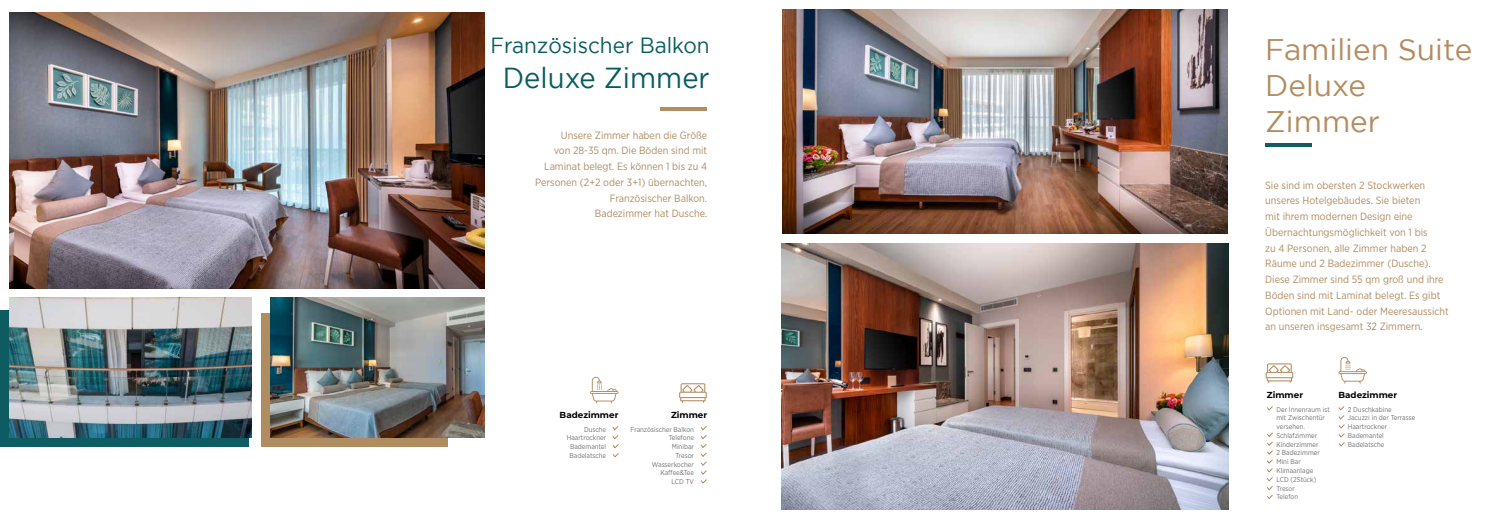
<style>
.page{position:relative;width:1489px;height:521px;background:#fff}
.page>*{position:absolute;margin:0;border:0;box-sizing:border-box;transform-origin:0 0}
.t1{font:29.75px/35.7px "Gotham";color:#b38c61}
.t2{font:28.88px "Gotham";color:#085c61;scale:.95 1}
.t3{font:21.88px "Gotham";color:#085c61;scale:.95 1}
.t4{font:10.5px/15.8px "Gotham Narrow";color:#af8c62;text-align:right}
.t5{font:700 8.75px "Montserrat";color:#000}
.t6{font:7px/8.8px "Gotham Narrow";color:#707172;text-align:right}
</style>
<div class="page">
<hr style="left:660px;top:107px;width:47px;height:4px;background:#b38c61">
<hr style="left:1265px;top:143px;width:46px;height:4px;background:#135c60">
<div style="left:1px;top:310px;width:248px;height:136px;background:#0d5c61"></div>
<div style="left:261px;top:312px;width:186px;height:134px;background:#b08c61"></div>
<img style="left:10px;top:13px;width:474px;height:275px">
<img style="left:10px;top:298px;width:242px;height:139px">
<img style="left:270px;top:298px;width:214px;height:139px">
<svg style="left:590px;top:377px;width:28px;height:26px"></svg>
<svg style="left:612px;top:426px;width:7px;height:32px"></svg>
<svg style="left:679px;top:383px;width:27px;height:20px"></svg>
<svg style="left:700px;top:426px;width:7px;height:58px"></svg>
<img style="left:781px;top:243px;width:447px;height:267px">
<img style="left:782px;top:9px;width:445px;height:224px">
<svg style="left:1338px;top:357px;width:28px;height:26px"></svg>
<svg style="left:1338px;top:406px;width:7px;height:41px"></svg>
<svg style="left:1265px;top:363px;width:28px;height:20px"></svg>
<svg style="left:1267px;top:406px;width:6px;height:5px"></svg>
<svg style="left:1267px;top:432px;width:6px;height:68px"></svg>
<h3 class="t3" style="left:490px;top:33px;width:232px">Französischer Balkon</h3>
<h2 class="t2" style="left:503px;top:62px;width:219px">Deluxe Zimmer</h2>
<p class="t4" style="left:535px;top:127px;width:173px">Unsere Zimmer haben die Größe<br>von 28-35 qm. Die Böden sind mit<br>Laminat belegt. Es können 1 bis zu 4<br>Personen (2+2 oder 3+1) übernachten,<br>Französischer Balkon.<br>Badezimmer hat Dusche.</p>
<p class="t5" style="left:559px;top:408px;width:60px">Badezimmer</p>
<p class="t6" style="left:567px;top:424px;width:41px">Dusche<br>Haartrockner<br>Bademantel<br>Badelatsche</p>
<p class="t5" style="left:671px;top:408px;width:38px">Zimmer</p>
<p class="t6" style="left:630px;top:425px;width:65px">Französischer Balkon<br>Telefone<br>Minibar<br>Tresor<br>Wasserkocher<br>Kaffee&amp;Tee<br>LCD TV</p>
<h1 class="t1" style="left:1265px;top:31px;width:208px">Familien Suite<br>Deluxe<br>Zimmer</h1>
<p class="t4" style="left:1265px;top:177px;width:185px;text-align:left">Sie sind im obersten 2 Stockwerken unseres Hotelgebäudes. Sie bieten<br>mit ihrem modernen Design eine Übernachtungsmöglichkeit von 1 bis<br>zu 4 Personen, alle Zimmer haben 2<br>Räume und 2 Badezimmer (Dusche).<br>Diese Zimmer sind 55 qm groß und ihre Böden sind mit Laminat belegt. Es gibt Optionen mit Land- oder Meeresaussicht an unseren insgesamt 32 Zimmern.</p>
<p class="t5" style="left:1266px;top:388px;width:38px">Zimmer</p>
<p class="t6" style="left:1276px;top:405px;width:55px;text-align:left">Der Innenraum ist mit Zwischentür versehen.<br>Schlafzimmer<br>Kinderzimmer<br>2 Badezimmer<br>Mini Bar<br>Klimaanlage<br>LCD (2Stück)<br>Tresor<br>Telefon</p>
<p class="t5" style="left:1338px;top:388px;width:60px">Badezimmer</p>
<p class="t6" style="left:1347px;top:405px;width:69px;text-align:left">2 Duschkabine<br>Jacuzzi in der Terrasse<br>Haartrockner<br>Bademantel<br>Badelatsche</p>
</div>
